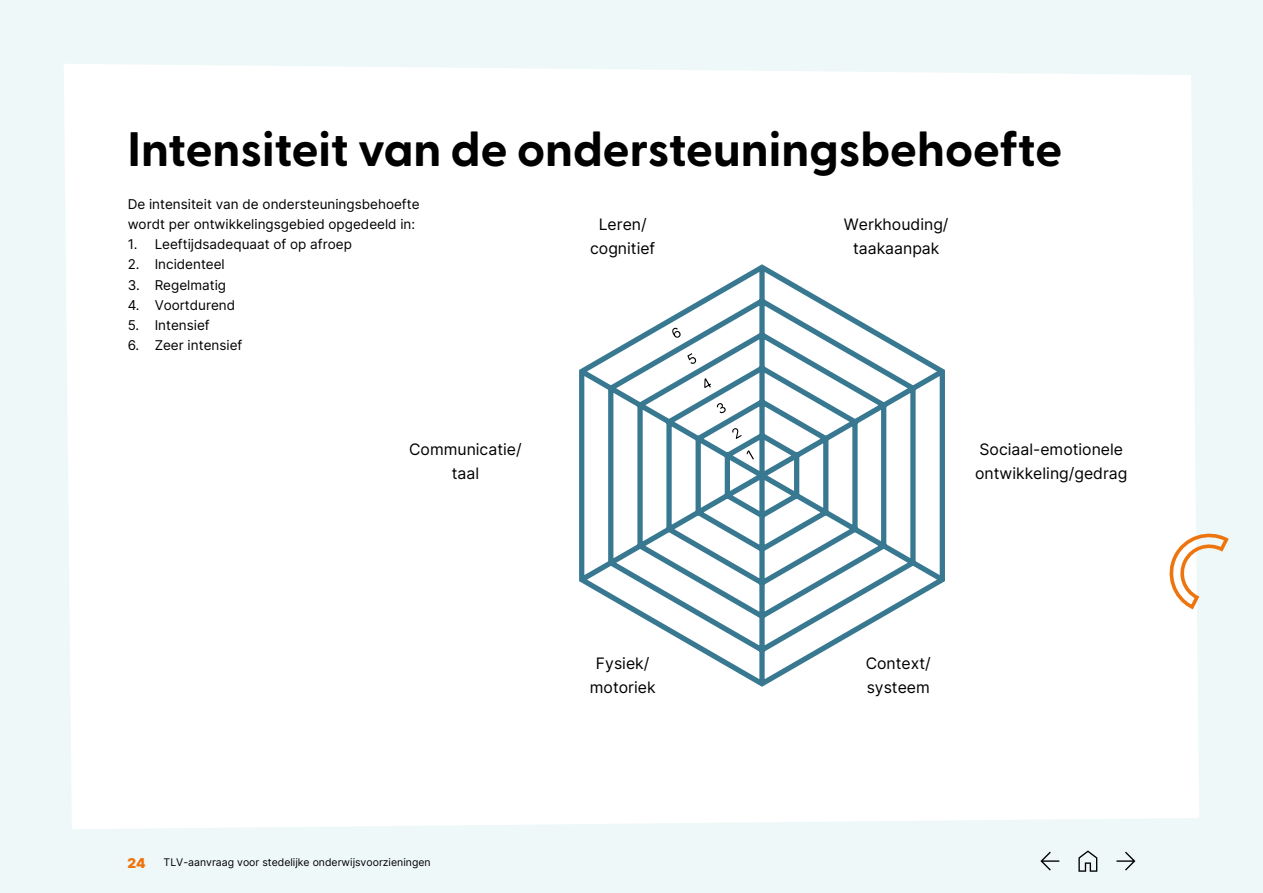
<style>
.page{position:relative;width:1263px;height:893px;background:#eff8f8}
.page>*{position:absolute;margin:0;border:0;box-sizing:border-box;transform-origin:0 0}
.t1{font:700 48.3px "Greycliff CF";color:#000}
.t2{font:15.75px/23.7px "Inter";color:#000;text-align:center}
.t3{font:13.5px/20.2px "Inter";color:#000}
.t4{font:13.5px "Inter";color:#ee740d}
.t5{font:10.5px "Inter";color:#000}
</style>
<div class="page">
<div style="left:64px;top:64px;width:1135px;height:765px;background:#fff"></div>
<svg style="left:1078px;top:850px;width:19px;height:22px"></svg>
<svg style="left:1116px;top:852px;width:19px;height:18px"></svg>
<svg style="left:1040px;top:852px;width:19px;height:18px"></svg>
<svg style="left:1166px;top:530px;width:63px;height:82px"></svg>
<svg style="left:574px;top:261px;width:375px;height:429px"></svg>
<svg style="left:746px;top:450px;width:8px;height:10px"></svg>
<svg style="left:732px;top:428px;width:10px;height:11px"></svg>
<svg style="left:717px;top:403px;width:9px;height:10px"></svg>
<svg style="left:704px;top:378px;width:7px;height:10px"></svg>
<svg style="left:687px;top:353px;width:9px;height:11px"></svg>
<svg style="left:672px;top:328px;width:9px;height:10px"></svg>
<h1 class="t1" style="left:128px;top:112px;width:936px">Intensiteit van de ondersteuningsbehoefte</h1>
<p class="t3" style="left:128px;top:193px;width:293px">De intensiteit van de ondersteuningsbehoefte wordt per ontwikkelingsgebied opgedeeld in:</p>
<p class="t3" style="left:128px;top:234px;width:226px">1. Leeftijdsadequaat of op afroep</p>
<p class="t3" style="left:128px;top:254px;width:99px">2. Incidenteel</p>
<p class="t3" style="left:128px;top:274px;width:100px">3. Regelmatig</p>
<p class="t3" style="left:128px;top:294px;width:109px">4. Voortdurend</p>
<p class="t3" style="left:128px;top:315px;width:84px">5. Intensief</p>
<p class="t3" style="left:128px;top:335px;width:116px">6. Zeer intensief</p>
<p class="t2" style="left:409px;top:437px;width:114px">Communicatie/ taal</p>
<p class="t2" style="left:590px;top:212px;width:67px">Leren/ cognitief</p>
<p class="t4" style="left:128px;top:853px;width:20px">24</p>
<p class="t5" style="left:164px;top:855px;width:268px">TLV-aanvraag voor stedelijke onderwijsvoorzieningen</p>
<p class="t2" style="left:590px;top:651px;width:67px">Fysiek/ motoriek</p>
<p class="t2" style="left:844px;top:212px;width:106px">Werkhouding/ taakaanpak</p>
<p class="t2" style="left:975px;top:437px;width:154px;text-align:left">Sociaal-emotionele ontwikkeling/gedrag</p>
<p class="t2" style="left:866px;top:651px;width:67px;text-align:left">Context/ systeem</p>
</div>
